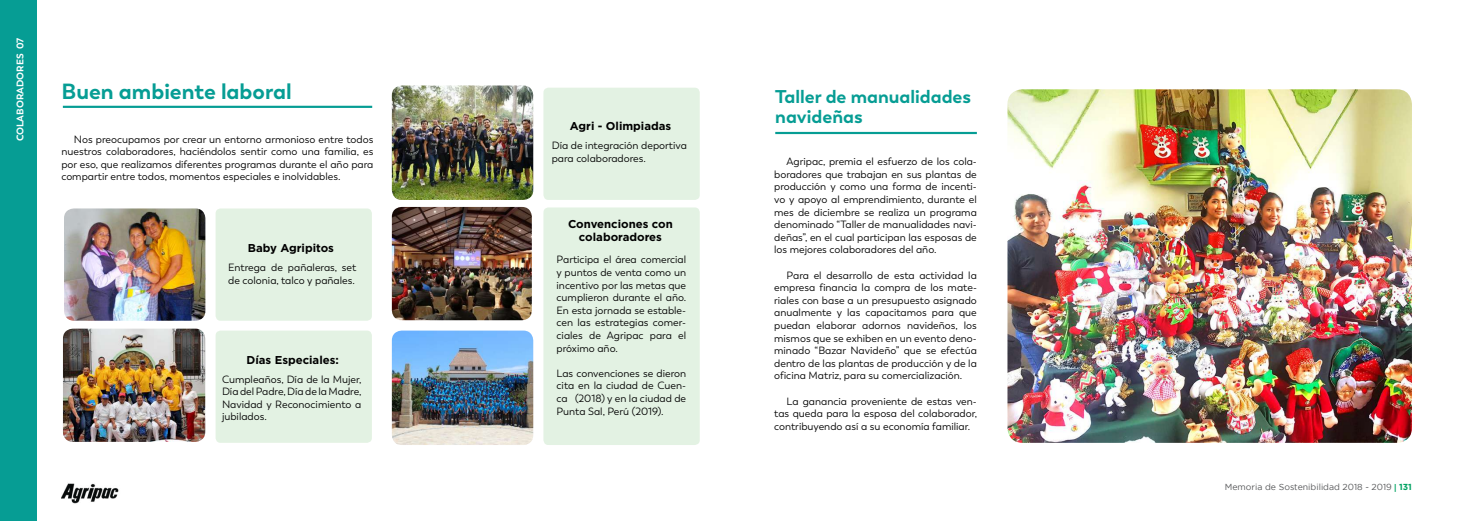
<style>
.page{position:relative;width:1474px;height:521px;background:#fff}
.page>*{position:absolute;margin:0;border:0;box-sizing:border-box;transform-origin:0 0}
.t1{font:700 21.88px "Trenda";color:#069d94}
.t2{font:700 18.38px/20.1px "Trenda";color:#069d94}
.t3{font:700 11.38px/13.7px "Gotham";color:#000;text-align:center}
.t4{font:10.5px/12.6px "Trenda";color:#000;text-align:justify}
.t5{font:700 9.62px "Trenda";color:#fff}
.t6{font:8.75px "Gotham";color:#58595b}
.s1{font-family:"Gill Sans";font-weight:700;color:#00a262}
.s2{font-weight:700;color:#00a262}
</style>
<div class="page">
<img style="left:61px;top:483px;width:58px;height:21px">
<div style="left:215px;top:208px;width:157px;height:113px;background:#e3f2e3;border-radius:5px"></div>
<div style="left:215px;top:330px;width:157px;height:113px;background:#e3f2e3;border-radius:5px"></div>
<div style="left:543px;top:88px;width:156px;height:112px;background:#e3f2e3;border-radius:5px"></div>
<div style="left:543px;top:207px;width:156px;height:238px;background:#e3f2e3;border-radius:5px"></div>
<img style="left:63px;top:329px;width:142px;height:113px">
<img style="left:64px;top:208px;width:141px;height:113px">
<img style="left:392px;top:85px;width:141px;height:115px">
<img style="left:392px;top:330px;width:141px;height:115px">
<img style="left:392px;top:207px;width:140px;height:113px">
<hr style="left:63px;top:106px;width:309px;height:2px;background:#069d94">
<div style="left:0;top:0;width:37px;height:521px;background:#069d94"></div>
<hr style="left:775px;top:132px;width:201px;height:2px;background:#069d94">
<img style="left:1007px;top:89px;width:404px;height:354px">
<p class="t5" style="left:14px;top:141px;width:105px;rotate:-90deg">COLABORADORES 07</p>
<h1 class="t1" style="left:62px;top:77px;width:231px">Buen ambiente laboral</h1>
<p class="t4" style="left:61px;top:133px;width:313px;text-indent:12px">Nos preocupamos por crear un entorno armonioso entre todos nuestros colaboradores, haciéndolos sentir como una familia, es por eso, que realizamos diferentes programas durante el año para compartir entre todos, momentos especiales e inolvidables.</p>
<p class="t3" style="left:248px;top:241px;width:88px">Baby Agripitos</p>
<p class="t4" style="left:228px;top:262px;width:130px">Entrega de pañaleras, set de colonia, talco y pañales.</p>
<p class="t3" style="left:246px;top:352px;width:94px">Días Especiales:</p>
<p class="t4" style="left:222px;top:373px;width:141px">Cumpleaños, Día de la Mujer, Día del Padre, Día de la Madre, Navidad y Reconocimiento a jubilados.</p>
<p class="t3" style="left:570px;top:119px;width:103px">Agri - Olimpiadas</p>
<p class="t4" style="left:551px;top:139px;width:137px">Día de integración deportiva para colaboradores.</p>
<p class="t3" style="left:568px;top:216px;width:106px">Convenciones con colaboradores</p>
<p class="t4" style="left:556px;top:253px;width:131px">Participa el área comercial y puntos de venta como un incentivo por las metas que cumplieron durante el año.<br>En esta jornada se estable&shy;cen las estrategias comer&shy;ciales de Agripac para el próximo año.</p>
<p class="t4" style="left:556px;top:367px;width:131px">Las convenciones se dieron cita en la ciudad de Cuen&shy;ca (2018) y en la ciudad de Punta Sal, Perú (2019).</p>
<h2 class="t2" style="left:775px;top:87px;width:197px">Taller de manualidades navideñas</h2>
<p class="t4" style="left:774px;top:155px;width:204px;text-indent:12px">Agripac, premia el esfuerzo de los cola&shy;boradores que trabajan en sus plantas de producción y como una forma de incenti&shy;vo y apoyo al emprendimiento, durante el mes de diciembre se realiza un programa denominado “Taller de manualidades navi&shy;deñas”, en el cual participan las esposas de los mejores colaboradores del año.</p>
<p class="t4" style="left:774px;top:269px;width:204px;text-indent:12px">Para el desarrollo de esta actividad la empresa financia la compra de los mate&shy;riales con base a un presupuesto asignado anualmente y las capacitamos para que puedan elaborar adornos navideños, los mismos que se exhiben en un evento deno&shy;minado “Bazar Navideño” que se efectúa dentro de las plantas de producción y de la oficina Matriz, para su comercialización.</p>
<p class="t4" style="left:774px;top:395px;width:204px;text-indent:12px">La ganancia proveniente de estas ven&shy;tas queda para la esposa del colaborador, contribuyendo así a su economía familiar.</p>
<p class="t6" style="left:1224px;top:482px;width:189px">Memoria de Sostenibilidad 2018 - 2019 <span class="s1">|</span> <span class="s2">131</span></p>
</div>
